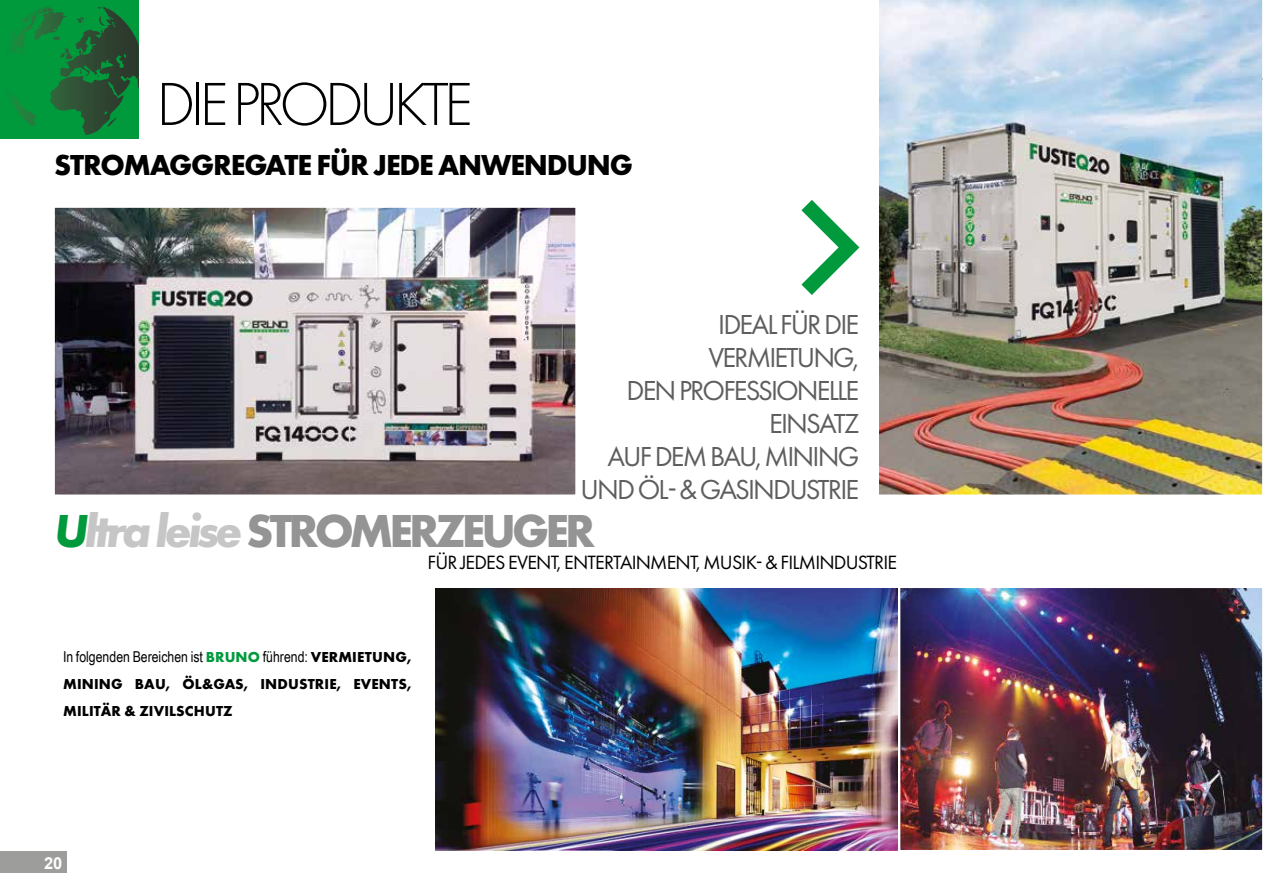
<style>
.page{position:relative;width:1263px;height:893px;background:#fff}
.page>*{position:absolute;margin:0;border:0;box-sizing:border-box;transform-origin:0 0}
.t1{font:300 63px "Futura PT";letter-spacing:-.08em;color:#000}
.t2{font:700 48px "Futura PT";letter-spacing:-.08em;color:#949494}
.t3{font:700 30px "Futura PT";letter-spacing:-.04em;color:#000}
.t4{font:28.5px/33px "Futura PT";letter-spacing:-.065em;color:#5f5e5e;text-align:right}
.t5{font:19.95px "Futura PT";letter-spacing:-.04em;color:#000}
.t6{font:700 16.5px "Arial";color:#fff}
.t7{font:700 15px/27px "Futura PT";letter-spacing:.01em;color:#000}
.t8{font:15px "Arial Narrow";color:#000}
.s1{font-style:italic;color:#009a3d}
.s2{font-style:italic;color:#c6c6c6}
.s3{font-family:"Futura PT";font-weight:700;color:#009a3d}
.s4{font-family:"Futura PT";font-weight:700}
</style>
<div class="page">
<svg style="left:0;top:0;width:139px;height:139px;background:#0f7f39"></svg>
<svg style="left:39px;top:5px;width:14px;height:9px"></svg>
<hr style="left:1262px;top:493px;width:1px;height:400px;background:#e3e3e3">
<img style="left:54px;top:207px;width:522px;height:288px">
<img style="left:897px;top:583px;width:366px;height:271px">
<img style="left:436px;top:588px;width:461px;height:263px">
<img style="left:879px;top:0;width:384px;height:499px">
<div style="left:0;top:851px;width:67px;height:21px;background:#9d9d9c"></div>
<svg style="left:801px;top:200px;width:58px;height:95px"></svg>
<h1 class="t1" style="left:156px;top:68px;width:318px">DIE PRODUKTE</h1>
<p class="t3" style="left:54px;top:146px;width:580px">STROMAGGREGATE FÜR JEDE ANWENDUNG</p>
<p class="t4" style="left:581px;top:307px;width:280px">IDEAL FÜR DIE<br>VERMIETUNG,<br>DEN PROFESSIONELLE<br>EINSATZ<br>AUF DEM BAU, MINING<br>UND ÖL- &amp; GASINDUSTRIE</p>
<h2 class="t2" style="left:54px;top:500px;width:543px"><span class="s1">U</span><span class="s2">ltra leise</span> STROMERZEUGER</h2>
<p class="t5" style="left:427px;top:550px;width:471px">FÜR JEDES EVENT, ENTERTAINMENT, MUSIK- &amp; FILMINDUSTRIE</p>
<p class="t8" style="left:63px;top:646px;width:350px">In folgenden Bereichen ist <span class="s3">BRUNO</span> führend: <span class="s4">VERMIETUNG,</span></p>
<p class="t7" style="left:63px;top:671px;width:350px">MINING BAU, ÖL&amp;GAS, INDUSTRIE, EVENTS,<br>MILITÄR &amp; ZIVILSCHUTZ</p>
<p class="t6" style="left:44px;top:852px;width:20px">20</p>
</div>
